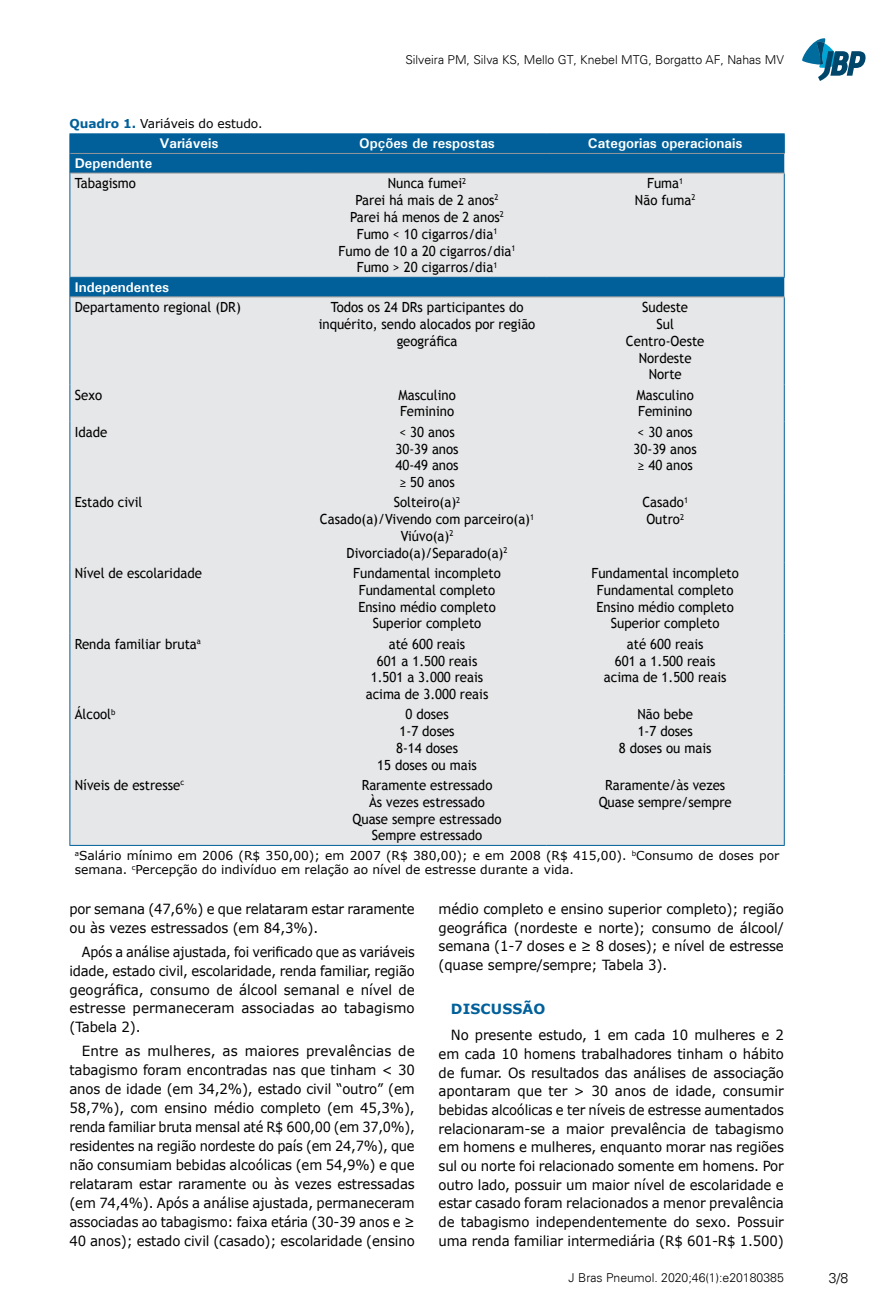
<style>
.page{position:relative;width:893px;height:1315px;background:#fff}
.page>*{position:absolute;margin:0;border:0;box-sizing:border-box;transform-origin:0 0}
.t1{font:14px/16.8px "Trebuchet MS";color:#000;text-align:center;scale:.94 1}
.t2{font:14px/18.7px "Verdana";letter-spacing:-.01em;color:#000;text-align:justify;scale:.95 1}
.t3{font:14px/18.9px "Verdana";letter-spacing:-.01em;color:#000;text-align:justify;scale:.96 1}
.t4{font:14px/18.9px "Verdana";letter-spacing:-.01em;color:#000;text-align:justify;scale:.92 1}
.t5{font:14px/18.9px "Verdana";letter-spacing:-.01em;color:#000;scale:.94 1}
.t6{font:700 14px "Univers";color:#fff}
.t7{font:700 14px "Verdana";letter-spacing:.01em;color:#01609a}
.t8{font:300 14px "Univers";color:#000}
.t9{font:12.25px/14.7px "Verdana";color:#000}
.t10{font:300 12.25px "Univers";color:#000}
.s1{font-weight:700;color:#01609a}
</style>
<div class="page">
<svg style="left:802px;top:38px;width:64px;height:43px"></svg>
<svg style="left:70px;top:174px;width:714px;height:671px;background:#d1dae0"></svg>
<hr style="left:69px;top:133px;width:239px;height:1px;background:#01609a">
<hr style="left:308px;top:133px;width:238px;height:1px;background:#01609a">
<hr style="left:546px;top:133px;width:239px;height:1px;background:#01609a">
<hr style="left:69px;top:173px;width:1px;height:104px;background:#01609a">
<hr style="left:784px;top:173px;width:1px;height:104px;background:#01609a">
<hr style="left:69px;top:297px;width:1px;height:87px;background:#01609a">
<hr style="left:784px;top:297px;width:1px;height:87px;background:#01609a">
<hr style="left:69px;top:384px;width:1px;height:37px;background:#01609a">
<hr style="left:784px;top:384px;width:1px;height:37px;background:#01609a">
<hr style="left:69px;top:421px;width:1px;height:71px;background:#01609a">
<hr style="left:784px;top:421px;width:1px;height:71px;background:#01609a">
<hr style="left:69px;top:492px;width:1px;height:71px;background:#01609a">
<hr style="left:784px;top:492px;width:1px;height:71px;background:#01609a">
<hr style="left:69px;top:563px;width:1px;height:70px;background:#01609a">
<hr style="left:784px;top:563px;width:1px;height:70px;background:#01609a">
<hr style="left:69px;top:633px;width:1px;height:71px;background:#01609a">
<hr style="left:784px;top:633px;width:1px;height:71px;background:#01609a">
<hr style="left:69px;top:704px;width:1px;height:70px;background:#01609a">
<hr style="left:784px;top:704px;width:1px;height:70px;background:#01609a">
<hr style="left:69px;top:774px;width:1px;height:71px;background:#01609a">
<hr style="left:784px;top:774px;width:1px;height:71px;background:#01609a">
<hr style="left:69px;top:845px;width:239px;height:1px;background:#01609a">
<hr style="left:308px;top:845px;width:238px;height:1px;background:#01609a">
<hr style="left:546px;top:845px;width:239px;height:1px;background:#01609a">
<div style="left:69px;top:134px;width:716px;height:39px;background:#01609a"></div>
<hr style="left:70px;top:173px;width:238px;height:1px;background:#939598">
<hr style="left:308px;top:173px;width:238px;height:1px;background:#939598">
<hr style="left:546px;top:173px;width:239px;height:1px;background:#939598">
<svg style="left:69px;top:278px;width:1px;height:19px"></svg>
<hr style="left:69px;top:277px;width:239px;height:1px;background:#01609a">
<hr style="left:308px;top:277px;width:238px;height:1px;background:#01609a">
<hr style="left:546px;top:277px;width:239px;height:1px;background:#01609a">
<hr style="left:70px;top:296px;width:238px;height:1px;background:#939598">
<hr style="left:308px;top:296px;width:238px;height:1px;background:#939598">
<hr style="left:546px;top:296px;width:239px;height:1px;background:#939598">
<p class="t10" style="left:405px;top:52px;width:380px">Silveira PM, Silva KS, Mello GT, Knebel MTG, Borgatto AF, Nahas MV</p>
<p class="t9" style="left:69px;top:117px;width:195px"><span class="s1">Quadro 1.</span> Variáveis do estudo.</p>
<p class="t6" style="left:159px;top:135px;width:61px">Variáveis</p>
<p class="t6" style="left:359px;top:135px;width:137px">Opções de respostas</p>
<p class="t6" style="left:588px;top:135px;width:156px">Categorias operacionais</p>
<p class="t6" style="left:75px;top:155px;width:79px">Dependente</p>
<p class="t1" style="left:75px;top:175px;width:66px">Tabagismo</p>
<p class="t1" style="left:339px;top:175px;width:190px">Nunca fumei<sup>2<br></sup>Parei há mais de 2 anos<sup>2<br></sup>Parei há menos de 2 anos<sup>2<br></sup>Fumo &lt; 10 cigarros/dia<sup>1<br></sup>Fumo de 10 a 20 cigarros/dia<sup>1<br></sup>Fumo &gt; 20 cigarros/dia<sup>1</sup></p>
<p class="t1" style="left:635px;top:175px;width:66px">Fuma<sup>1<br></sup>Não fuma<sup>2</sup></p>
<p class="t6" style="left:75px;top:278px;width:96px">Independentes</p>
<p class="t1" style="left:75px;top:299px;width:178px">Departamento regional (DR)</p>
<p class="t1" style="left:319px;top:299px;width:232px">Todos os 24 DRs participantes do inquérito, sendo alocados por região geográfica</p>
<p class="t1" style="left:626px;top:299px;width:85px">Sudeste<br>Sul<br>Centro-Oeste<br>Nordeste<br>Norte</p>
<p class="t1" style="left:75px;top:386px;width:31px">Sexo</p>
<p class="t1" style="left:398px;top:386px;width:63px;text-align:left">Masculino<br>Feminino</p>
<p class="t1" style="left:636px;top:386px;width:63px;text-align:left">Masculino<br>Feminino</p>
<p class="t1" style="left:75px;top:423px;width:36px">Idade</p>
<p class="t1" style="left:395px;top:423px;width:69px;text-align:left">&lt; 30 anos<br>30-39 anos<br>40-49 anos ≥ 50 anos</p>
<p class="t1" style="left:634px;top:423px;width:69px;text-align:left">&lt; 30 anos<br>30-39 anos ≥ 40 anos</p>
<p class="t1" style="left:75px;top:494px;width:73px">Estado civil</p>
<p class="t1" style="left:320px;top:494px;width:229px">Solteiro(a)<sup>2<br></sup>Casado(a)/Vivendo com parceiro(a)<sup>1<br></sup>Viúvo(a)<sup>2<br></sup>Divorciado(a)/Separado(a)<sup>2</sup></p>
<p class="t1" style="left:642px;top:494px;width:50px;text-align:left">Casado<sup>1<br></sup>Outro<sup>2</sup></p>
<p class="t1" style="left:75px;top:565px;width:137px">Nível de escolaridade</p>
<p class="t1" style="left:353px;top:565px;width:158px">Fundamental incompleto<br>Fundamental completo<br>Ensino médio completo<br>Superior completo</p>
<p class="t1" style="left:591px;top:565px;width:158px">Fundamental incompleto<br>Fundamental completo<br>Ensino médio completo<br>Superior completo</p>
<p class="t1" style="left:75px;top:635px;width:136px">Renda familiar bruta<sup>a</sup></p>
<p class="t1" style="left:366px;top:635px;width:132px">até 600 reais<br>601 a 1.500 reais<br>1.501 a 3.000 reais acima de 3.000 reais</p>
<p class="t1" style="left:604px;top:635px;width:132px">até 600 reais<br>601 a 1.500 reais acima de 1.500 reais</p>
<p class="t1" style="left:75px;top:706px;width:45px">Álcool<sup>b</sup></p>
<p class="t1" style="left:377px;top:706px;width:107px">0 doses<br>1-7 doses<br>8-14 doses<br>15 doses ou mais</p>
<p class="t1" style="left:619px;top:706px;width:100px">Não bebe<br>1-7 doses<br>8 doses ou mais</p>
<p class="t1" style="left:75px;top:777px;width:118px">Níveis de estresse<sup>c</sup></p>
<p class="t1" style="left:353px;top:777px;width:160px">Raramente estressado<br>Às vezes estressado<br>Quase sempre estressado<br>Sempre estressado</p>
<p class="t1" style="left:599px;top:777px;width:143px">Raramente/às vezes<br>Quase sempre/sempre</p>
<p class="t9" style="left:75px;top:848px;width:706px"><sup>a</sup>Salário mínimo em 2006 (R$ 350,00); em 2007 (R$ 380,00); e em 2008 (R$ 415,00). <sup>b</sup>Consumo de doses por semana. <sup>c</sup>Percepção do indivíduo em relação ao nível de estresse durante a vida.</p>
<p class="t5" style="left:69px;top:899px;width:369px">por semana (47,6%) e que relataram estar raramente ou às vezes estressados (em 84,3%).</p>
<p class="t4" style="left:69px;top:942px;width:377px;text-indent:12px">Após a análise ajustada, foi verificado que as variáveis idade, estado civil, escolaridade, renda familiar, região geográfica, consumo de álcool semanal e nível de estresse permaneceram associadas ao tabagismo (Tabela 2).</p>
<p class="t3" style="left:69px;top:1042px;width:361px;text-indent:12px">Entre as mulheres, as maiores prevalências de tabagismo foram encontradas nas que tinham &lt; 30 anos de idade (em 34,2%), estado civil “outro” (em 58,7%), com ensino médio completo (em 45,3%), renda familiar bruta mensal até R$ 600,00 (em 37,0%), residentes na região nordeste do país (em 24,7%), que não consumiam bebidas alcoólicas (em 54,9%) e que relataram estar raramente ou às vezes estressadas (em 74,4%). Após a análise ajustada, permaneceram associadas ao tabagismo: faixa etária (30-39 anos e ≥ 40 anos); estado civil (casado); escolaridade (ensino</p>
<p class="t2" style="left:439px;top:899px;width:365px">médio completo e ensino superior completo); região geográfica (nordeste e norte); consumo de álcool/ semana (1-7 doses e ≥ 8 doses); e nível de estresse (quase sempre/sempre; Tabela 3).</p>
<p class="t7" style="left:451px;top:999px;width:96px">DISCUSSÃO</p>
<p class="t2" style="left:439px;top:1026px;width:365px;text-indent:12px">No presente estudo, 1 em cada 10 mulheres e 2 em cada 10 homens trabalhadores tinham o hábito de fumar. Os resultados das análises de associação apontaram que ter &gt; 30 anos de idade, consumir bebidas alcoólicas e ter níveis de estresse aumentados relacionaram-se a maior prevalência de tabagismo em homens e mulheres, enquanto morar nas regiões sul ou norte foi relacionado somente em homens. Por outro lado, possuir um maior nível de escolaridade e estar casado foram relacionados a menor prevalência de tabagismo independentemente do sexo. Possuir uma renda familiar intermediária (R$ 601-R$ 1.500)</p>
<p class="t10" style="left:569px;top:1270px;width:217px">J Bras Pneumol. 2020;46(1):e20180385</p>
<p class="t8" style="left:829px;top:1269px;width:21px">3/8</p>
</div>
